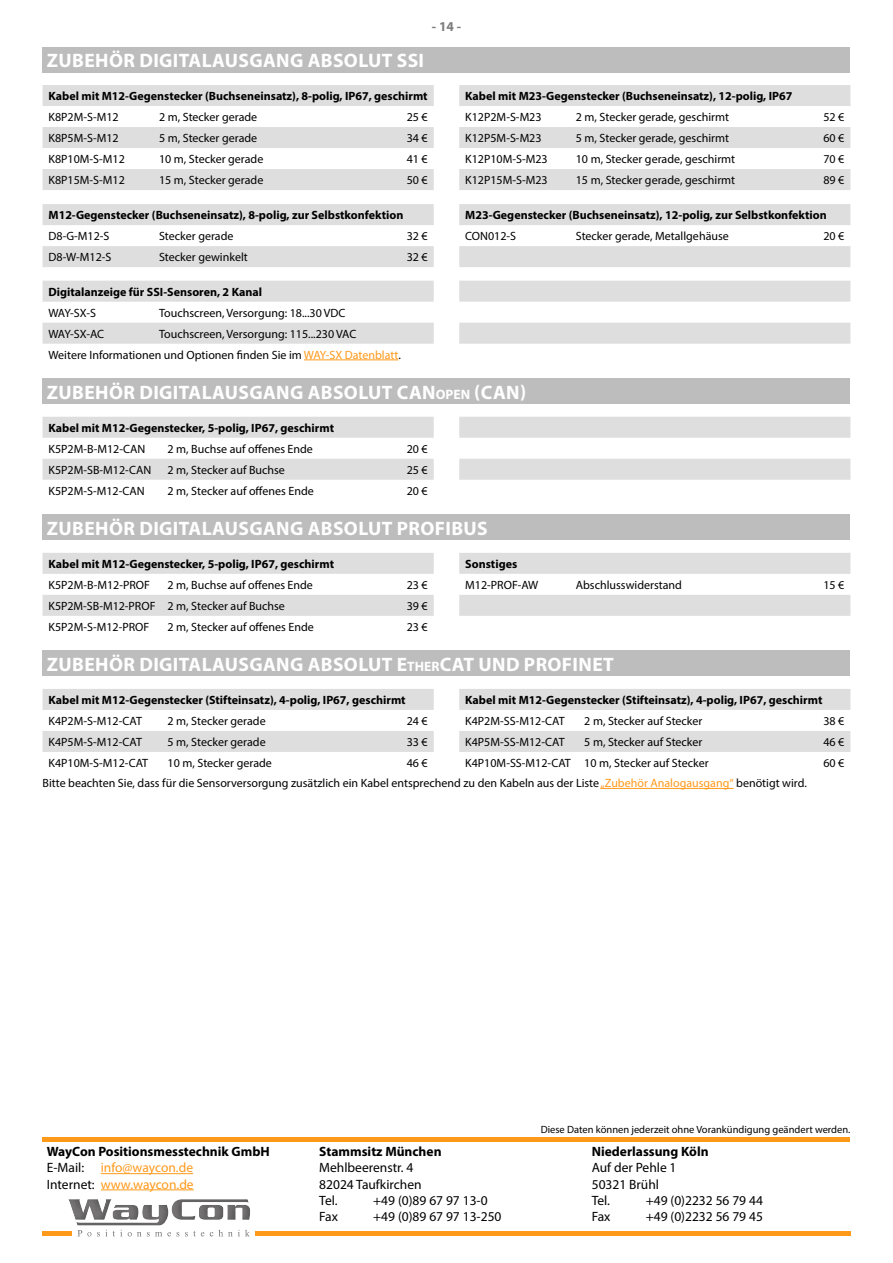
<style>
.page{position:relative;width:893px;height:1263px;background:#fff}
.page>*{position:absolute;margin:0;border:0;box-sizing:border-box;transform-origin:0 0}
.t1{font:700 19.5px "Myriad Pro";letter-spacing:.02em;color:#fff}
.t2{font:13.5px/16.2px "Myriad Pro";color:#000}
.t3{font:700 13.5px/16.2px "Myriad Pro";color:#000}
.t4{font:700 13.5px "Myriad Pro";color:#7d7c7d}
.t5{font:12px/21px "Myriad Pro";color:#000}
.t6{font:700 12px "Myriad Pro";color:#000}
.t7{font:10.5px "Myriad Pro";color:#000}
.s1{color:#ff991a}
.s2{font-size:13.65px}
.s3{font-weight:400}
.s4{font-weight:400;color:#ff991a}
</style>
<div class="page">
<hr style="left:255px;top:1231px;width:595px;height:4px;background:#ff991a">
<svg style="left:68px;top:1199px;width:182px;height:38px"></svg>
<hr style="left:43px;top:1231px;width:29px;height:4px;background:#ff991a">
<hr style="left:101px;top:1173px;width:92px;height:1px;background:#ff991a">
<hr style="left:101px;top:1189px;width:93px;height:1px;background:#ff991a">
<div style="left:43px;top:1137px;width:807px;height:5px;background:#ff991a"></div>
<div style="left:43px;top:47px;width:807px;height:25px;background:#bebdbe"></div>
<svg style="left:43px;top:85px;width:391px;height:105px"></svg>
<svg style="left:459px;top:85px;width:391px;height:105px"></svg>
<svg style="left:43px;top:204px;width:391px;height:63px"></svg>
<svg style="left:459px;top:204px;width:391px;height:63px"></svg>
<svg style="left:43px;top:281px;width:391px;height:63px"></svg>
<hr style="left:304px;top:360px;width:94px;height:1px;background:#ff991a">
<svg style="left:459px;top:281px;width:391px;height:63px"></svg>
<div style="left:43px;top:378px;width:807px;height:26px;background:#bebdbe"></div>
<svg style="left:43px;top:417px;width:391px;height:63px"></svg>
<svg style="left:459px;top:417px;width:391px;height:63px"></svg>
<div style="left:43px;top:514px;width:807px;height:26px;background:#bebdbe"></div>
<svg style="left:43px;top:553px;width:391px;height:63px"></svg>
<svg style="left:459px;top:553px;width:391px;height:63px"></svg>
<div style="left:43px;top:651px;width:807px;height:25px;background:#bebdbe"></div>
<svg style="left:43px;top:689px;width:391px;height:63px"></svg>
<svg style="left:459px;top:689px;width:391px;height:63px"></svg>
<hr style="left:600px;top:788px;width:134px;height:1px;background:#ff991a">
<p class="t4" style="left:432px;top:18px;width:31px">- 14 -</p>
<h1 class="t1" style="left:47px;top:48px;width:379px">ZUBEHÖR DIGITALAUSGANG ABSOLUT SSI</h1>
<p class="t6" style="left:49px;top:88px;width:381px">Kabel mit M12-Gegenstecker (Buchseneinsatz), 8-polig, IP67, geschirmt</p>
<p class="t5" style="left:49px;top:106px;width:72px">K8P2M-S-M12</p>
<p class="t5" style="left:159px;top:106px;width:100px">2 m, Stecker gerade</p>
<p class="t5" style="left:407px;top:106px;width:23px">25 €</p>
<p class="t5" style="left:49px;top:127px;width:72px">K8P5M-S-M12</p>
<p class="t5" style="left:159px;top:127px;width:100px">5 m, Stecker gerade</p>
<p class="t5" style="left:407px;top:127px;width:23px">34 €</p>
<p class="t5" style="left:49px;top:148px;width:78px">K8P10M-S-M12</p>
<p class="t5" style="left:159px;top:148px;width:106px">10 m, Stecker gerade</p>
<p class="t5" style="left:407px;top:148px;width:23px">41 €</p>
<p class="t5" style="left:49px;top:169px;width:78px">K8P15M-S-M12</p>
<p class="t5" style="left:159px;top:169px;width:106px">15 m, Stecker gerade</p>
<p class="t5" style="left:407px;top:169px;width:23px">50 €</p>
<p class="t6" style="left:49px;top:207px;width:356px">M12-Gegenstecker (Buchseneinsatz), 8-polig, zur Selbstkonfektion</p>
<p class="t5" style="left:49px;top:225px;width:62px">D8-G-M12-S</p>
<p class="t5" style="left:159px;top:225px;width:76px">Stecker gerade</p>
<p class="t5" style="left:407px;top:225px;width:23px">32 €</p>
<p class="t5" style="left:49px;top:246px;width:64px">D8-W-M12-S</p>
<p class="t5" style="left:159px;top:246px;width:90px">Stecker gewinkelt</p>
<p class="t5" style="left:407px;top:246px;width:23px">32 €</p>
<p class="t6" style="left:465px;top:88px;width:329px">Kabel mit M23-Gegenstecker (Buchseneinsatz), 12-polig, IP67</p>
<p class="t5" style="left:465px;top:106px;width:78px">K12P2M-S-M23</p>
<p class="t5" style="left:576px;top:106px;width:155px">2 m, Stecker gerade, geschirmt</p>
<p class="t5" style="left:823px;top:106px;width:23px">52 €</p>
<p class="t5" style="left:465px;top:127px;width:78px">K12P5M-S-M23</p>
<p class="t5" style="left:576px;top:127px;width:155px">5 m, Stecker gerade, geschirmt</p>
<p class="t5" style="left:823px;top:127px;width:23px">60 €</p>
<p class="t5" style="left:465px;top:148px;width:84px">K12P10M-S-M23</p>
<p class="t5" style="left:576px;top:148px;width:161px">10 m, Stecker gerade, geschirmt</p>
<p class="t5" style="left:823px;top:148px;width:23px">70 €</p>
<p class="t5" style="left:465px;top:169px;width:84px">K12P15M-S-M23</p>
<p class="t5" style="left:576px;top:169px;width:161px">15 m, Stecker gerade, geschirmt</p>
<p class="t5" style="left:823px;top:169px;width:23px">89 €</p>
<p class="t6" style="left:465px;top:207px;width:363px">M23-Gegenstecker (Buchseneinsatz), 12-polig, zur Selbstkonfektion</p>
<p class="t5" style="left:465px;top:225px;width:52px">CON012-S</p>
<p class="t5" style="left:576px;top:225px;width:154px">Stecker gerade, Metallgehäuse</p>
<p class="t5" style="left:823px;top:225px;width:23px">20 €</p>
<p class="t6" style="left:49px;top:284px;width:215px">Digitalanzeige für SSI-Sensoren, 2 Kanal</p>
<p class="t5" style="left:49px;top:302px;width:49px">WAY-SX-S</p>
<p class="t5" style="left:159px;top:302px;width:188px">Touchscreen, Versorgung: 18...30 VDC</p>
<p class="t5" style="left:49px;top:323px;width:57px">WAY-SX-AC</p>
<p class="t5" style="left:49px;top:323px;width:354px;text-indent:111px">Touchscreen, Versorgung: 115...230 VAC<br>Weitere Informationen und Optionen finden Sie im <span class="s1">WAY-SX Datenblatt</span>.</p>
<h1 class="t1" style="left:47px;top:379px;width:481px">ZUBEHÖR DIGITALAUSGANG ABSOLUT CAN<span class="s2">OPEN</span> (CAN)</h1>
<p class="t6" style="left:49px;top:420px;width:287px">Kabel mit M12-Gegenstecker, 5-polig, IP67, geschirmt</p>
<p class="t5" style="left:49px;top:438px;width:98px">K5P2M-B-M12-CAN</p>
<p class="t5" style="left:168px;top:438px;width:147px">2 m, Buchse auf offenes Ende</p>
<p class="t5" style="left:407px;top:438px;width:23px">20 €</p>
<p class="t5" style="left:49px;top:459px;width:104px">K5P2M-SB-M12-CAN</p>
<p class="t5" style="left:168px;top:459px;width:119px">2 m, Stecker auf Buchse</p>
<p class="t5" style="left:407px;top:459px;width:23px">25 €</p>
<p class="t5" style="left:49px;top:480px;width:98px">K5P2M-S-M12-CAN</p>
<p class="t5" style="left:168px;top:480px;width:148px">2 m, Stecker auf offenes Ende</p>
<p class="t5" style="left:407px;top:480px;width:23px">20 €</p>
<h1 class="t1" style="left:47px;top:515px;width:442px">ZUBEHÖR DIGITALAUSGANG ABSOLUT PROFIBUS</h1>
<p class="t6" style="left:49px;top:556px;width:287px">Kabel mit M12-Gegenstecker, 5-polig, IP67, geschirmt</p>
<p class="t5" style="left:49px;top:574px;width:103px">K5P2M-B-M12-PROF</p>
<p class="t5" style="left:168px;top:574px;width:147px">2 m, Buchse auf offenes Ende</p>
<p class="t5" style="left:407px;top:574px;width:23px">23 €</p>
<p class="t5" style="left:49px;top:595px;width:238px">K5P2M-SB-M12-PROF 2 m, Stecker auf Buchse</p>
<p class="t5" style="left:407px;top:595px;width:23px">39 €</p>
<p class="t5" style="left:49px;top:616px;width:102px">K5P2M-S-M12-PROF</p>
<p class="t5" style="left:168px;top:616px;width:148px">2 m, Stecker auf offenes Ende</p>
<p class="t5" style="left:407px;top:616px;width:23px">23 €</p>
<p class="t6" style="left:465px;top:556px;width:53px">Sonstiges</p>
<p class="t5" style="left:465px;top:574px;width:75px">M12-PROF-AW</p>
<p class="t5" style="left:576px;top:574px;width:108px">Abschlusswiderstand</p>
<p class="t5" style="left:823px;top:574px;width:23px">15 €</p>
<h1 class="t1" style="left:47px;top:651px;width:568px">ZUBEHÖR DIGITALAUSGANG ABSOLUT E<span class="s2">THER</span>CAT UND PROFINET</h1>
<p class="t6" style="left:49px;top:692px;width:359px">Kabel mit M12-Gegenstecker (Stifteinsatz), 4-polig, IP67, geschirmt</p>
<p class="t5" style="left:49px;top:710px;width:95px">K4P2M-S-M12-CAT</p>
<p class="t5" style="left:168px;top:710px;width:100px">2 m, Stecker gerade</p>
<p class="t5" style="left:407px;top:710px;width:23px">24 €</p>
<p class="t5" style="left:49px;top:731px;width:95px">K4P5M-S-M12-CAT</p>
<p class="t5" style="left:168px;top:731px;width:100px">5 m, Stecker gerade</p>
<p class="t5" style="left:407px;top:731px;width:23px">33 €</p>
<p class="t5" style="left:49px;top:752px;width:101px">K4P10M-S-M12-CAT</p>
<p class="t5" style="left:168px;top:752px;width:106px">10 m, Stecker gerade</p>
<p class="t5" style="left:407px;top:752px;width:23px">46 €</p>
<p class="t6" style="left:465px;top:692px;width:359px">Kabel mit M12-Gegenstecker (Stifteinsatz), 4-polig, IP67, geschirmt</p>
<p class="t5" style="left:465px;top:710px;width:101px">K4P2M-SS-M12-CAT</p>
<p class="t5" style="left:584px;top:710px;width:120px">2 m, Stecker auf Stecker</p>
<p class="t5" style="left:823px;top:710px;width:23px">38 €</p>
<p class="t5" style="left:465px;top:731px;width:101px">K4P5M-SS-M12-CAT</p>
<p class="t5" style="left:584px;top:731px;width:120px">5 m, Stecker auf Stecker</p>
<p class="t5" style="left:823px;top:731px;width:23px">46 €</p>
<p class="t5" style="left:465px;top:752px;width:245px">K4P10M-SS-M12-CAT 10 m, Stecker auf Stecker</p>
<p class="t5" style="left:823px;top:752px;width:23px">60 €</p>
<p class="t5" style="left:43px;top:772px;width:766px">Bitte beachten Sie, dass für die Sensorversorgung zusätzlich ein Kabel entsprechend zu den Kabeln aus der Liste <span class="s1">„Zubehör Analogausgang“</span> benötigt wird.</p>
<p class="t7" style="left:541px;top:1123px;width:311px">Diese Daten können jederzeit ohne Vorankündigung geändert werden.</p>
<p class="t3" style="left:47px;top:1143px;width:225px">WayCon Positionsmesstechnik GmbH<br><span class="s3">E-Mail:</span> <span class="s4">info@waycon.de<br></span><span class="s3">Internet:</span> <span class="s4">www.waycon.de</span></p>
<p class="t3" style="left:319px;top:1143px;width:124px">Stammsitz München</p>
<p class="t2" style="left:319px;top:1159px;width:104px">Mehlbeerenstr. 4<br>82024 Taufkirchen<br>Tel.</p>
<p class="t2" style="left:373px;top:1192px;width:116px">+49 (0)89 67 97 13-0</p>
<p class="t3" style="left:592px;top:1143px;width:118px">Niederlassung Köln</p>
<p class="t2" style="left:592px;top:1159px;width:86px">Auf der Pehle 1<br>50321 Brühl<br>Tel.</p>
<p class="t2" style="left:646px;top:1192px;width:119px">+49 (0)2232 56 79 44</p>
<p class="t2" style="left:319px;top:1208px;width:20px">Fax</p>
<p class="t2" style="left:373px;top:1208px;width:130px">+49 (0)89 67 97 13-250</p>
<p class="t2" style="left:592px;top:1208px;width:20px">Fax</p>
<p class="t2" style="left:646px;top:1208px;width:119px">+49 (0)2232 56 79 45</p>
</div>
